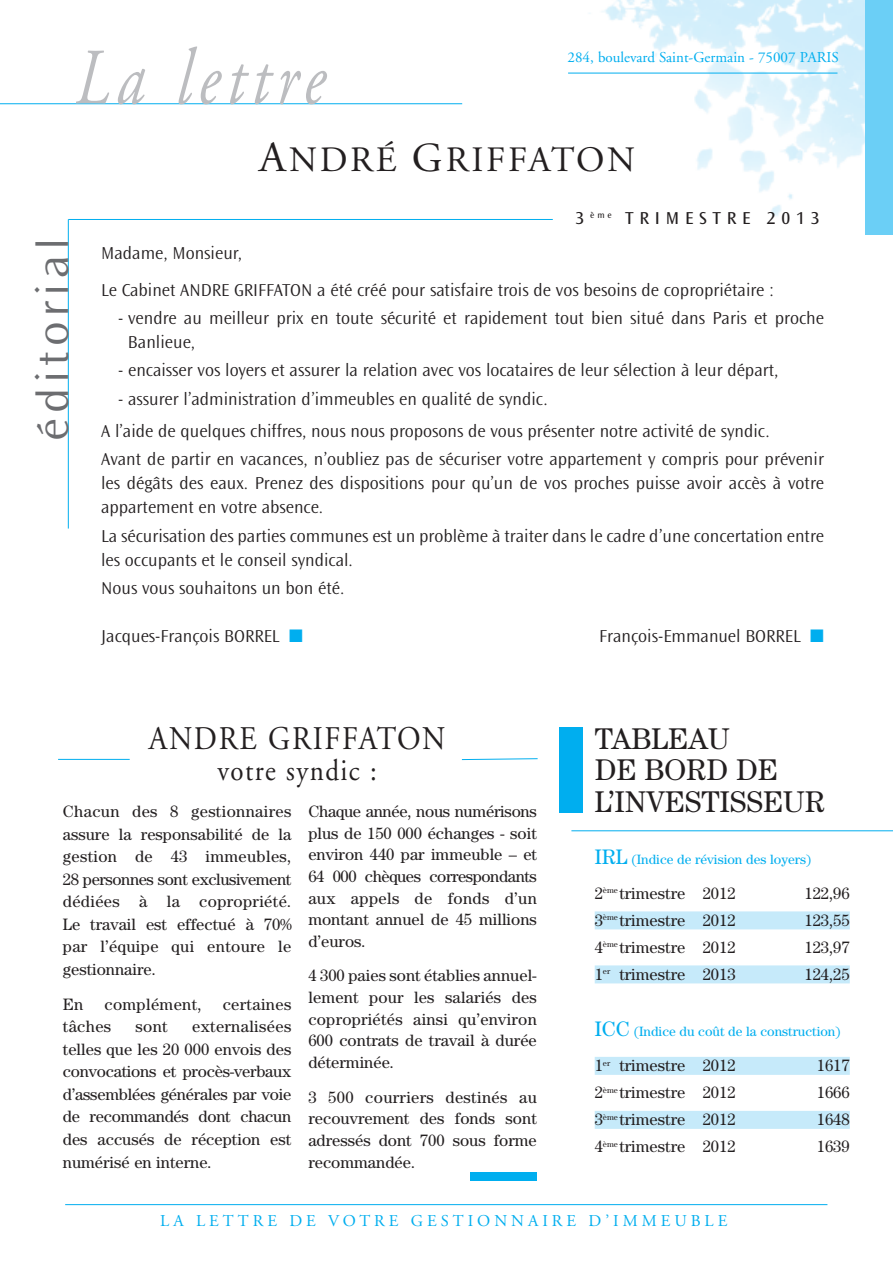
<style>
.page{position:relative;width:893px;height:1263px;background:#fff}
.page>*{position:absolute;margin:0;border:0;box-sizing:border-box;transform-origin:0 0}
.t1{font:italic 79.5px "Adobe Garamond";letter-spacing:.105em;color:#bcbdc0;scale:.8 1}
.t2{font:300 45px "Ocean Sans";letter-spacing:.095em;color:#6c6d70;scale:1.1 1}
.t3{font:35.7px "Adobe Garamond";letter-spacing:.075em;color:#231f20}
.t4{font:33px "Adobe Garamond";letter-spacing:.055em;color:#231f20;scale:.9 1}
.t5{font:30px/31.5px "Century";color:#231f20}
.t6{font:30px "Adobe Garamond";letter-spacing:.055em;color:#231f20;scale:.9 1}
.t7{font:300 18px/24px "Ocean Sans";color:#231f20}
.t8{font:18px "Ocean Sans";letter-spacing:.32em;color:#231f20}
.t9{font:16.5px/22.5px "Century";color:#231f20;text-align:justify}
.t10{font:16.5px "Adobe Garamond";letter-spacing:.24em;color:#00aeef}
.t11{font:16.5px "Century";letter-spacing:.02em;color:#231f20}
.t12{font:15px "Adobe Garamond";color:#00aeef}
.t13{font:13.5px "Century";color:#00aeef}
.s1{font-size:43.05px}
.s2{font-size:41.1px}
.s3{color:#00aeef}
.s4{font-size:21px}
</style>
<div class="page">
<img style="left:2px;top:0;width:863px;height:529px">
<hr style="left:65px;top:1204px;width:762px;height:1px;background:#00aeef">
<hr style="left:68px;top:219px;width:485px;height:1px;background:#00aeef">
<hr style="left:68px;top:219px;width:1px;height:309px;background:#00aeef">
<div style="left:865px;top:0;width:28px;height:235px;background:#6bcff6"></div>
<hr style="left:0;top:103px;width:462px;height:1px;background:#00aeef">
<hr style="left:568px;top:73px;width:269px;height:1px;background:#00aeef">
<hr style="left:58px;top:759px;width:72px;height:1px;background:#00aeef">
<svg style="left:462px;top:758px;width:76px;height:2px"></svg>
<div style="left:470px;top:1172px;width:66px;height:8px;background:#00aeef"></div>
<div style="left:595px;top:911px;width:255px;height:18px;background:#c6eafa"></div>
<div style="left:595px;top:965px;width:255px;height:18px;background:#c6eafa"></div>
<div style="left:595px;top:1057px;width:255px;height:18px;background:#c6eafa"></div>
<div style="left:595px;top:1111px;width:255px;height:18px;background:#c6eafa"></div>
<div style="left:559px;top:728px;width:24px;height:85px;background:#00aeef"></div>
<hr style="left:571px;top:830px;width:322px;height:1px;background:#00aeef">
<h1 class="t1" style="left:75px;top:46px;width:314px">La lettre</h1>
<p class="t12" style="left:568px;top:51px;width:273px">284, boulevard Saint-Germain - 75007 PARIS</p>
<h2 class="t2" style="left:35px;top:441px;width:186px;rotate:-90deg">éditorial</h2>
<h3 class="t3" style="left:259px;top:146px;width:377px"><span class="s1">A</span>NDRÉ <span class="s2">G</span>RIFFATON</h3>
<p class="t8" style="left:576px;top:211px;width:245px">3 <sup>ème</sup> TRIMESTRE 2013</p>
<p class="t7" style="left:101px;top:236px;width:675px;line-height:36.8px">Madame, Monsieur,<br>Le Cabinet ANDRE GRIFFATON a été créé pour satisfaire trois de vos besoins de copropriétaire :</p>
<p class="t7" style="left:128px;top:307px;width:697px;text-indent:-10px">- vendre au meilleur prix en toute sécurité et rapidement tout bien situé dans Paris et proche<br>Banlieue,</p>
<p class="t7" style="left:118px;top:359px;width:662px">- encaisser vos loyers et assurer la relation avec vos locataires de leur sélection à leur départ,</p>
<p class="t7" style="left:101px;top:383px;width:670px;line-height:32.5px;text-indent:17px">- assurer l’administration d’immeubles en qualité de syndic.<br>A l’aide de quelques chiffres, nous nous proposons de vous présenter notre activité de syndic.</p>
<p class="t7" style="left:101px;top:448px;width:724px;text-align:justify">Avant de partir en vacances, n’oubliez pas de sécuriser votre appartement y compris pour prévenir les dégâts des eaux. Prenez des dispositions pour qu’un de vos proches puisse avoir accès à votre appartement en votre absence.</p>
<p class="t7" style="left:101px;top:525px;width:724px">La sécurisation des parties communes est un problème à traiter dans le cadre d’une concertation entre les occupants et le conseil syndical.</p>
<p class="t7" style="left:101px;top:577px;width:245px">Nous vous souhaitons un bon été.</p>
<p class="t7" style="left:101px;top:625px;width:203px">Jacques-François BORREL <span class="s3">■</span></p>
<p class="t7" style="left:599px;top:625px;width:226px">François-Emmanuel BORREL <span class="s3">■</span></p>
<h3 class="t4" style="left:149px;top:725px;width:331px">ANDRE GRIFFATON</h3>
<h3 class="t6" style="left:218px;top:759px;width:179px">votre syndic :</h3>
<p class="t9" style="left:63px;top:802px;width:230px">Chacun des 8 gestionnaires assure la responsabilité de la gestion de 43 immeubles, 28 personnes sont exclusivement dédiées à la copropriété.<br>Le travail est effectué à 70% par l’équipe qui entoure le gestionnaire.</p>
<p class="t9" style="left:63px;top:994px;width:22px">En</p>
<p class="t11" style="left:104px;top:998px;width:99px">complément,</p>
<p class="t11" style="left:223px;top:998px;width:70px">certaines</p>
<p class="t9" style="left:63px;top:1017px;width:50px">tâches</p>
<p class="t9" style="left:136px;top:1017px;width:34px">sont</p>
<p class="t9" style="left:63px;top:1017px;width:230px;text-indent:129px">externalisées telles que les 20 000 envois des convocations et procès-verbaux d’assemblées générales par voie de recommandés dont chacun des accusés de réception est numérisé en interne.</p>
<p class="t9" style="left:308px;top:802px;width:230px;line-height:21.6px">Chaque année, nous numérisons plus de 150 000 échanges - soit environ 440 par immeuble – et 64 000 chèques correspondants aux appels de fonds d’un montant annuel de 45 millions d’euros.</p>
<p class="t9" style="left:308px;top:966px;width:230px;line-height:21.6px">4 300 paies sont établies annuel&shy;lement pour les salariés des copropriétés ainsi qu’environ 600 contrats de travail à durée déterminée.</p>
<p class="t9" style="left:308px;top:1087px;width:230px;line-height:21.6px">3 500 courriers destinés au recouvrement des fonds sont adressés dont 700 sous forme recommandée.</p>
<h3 class="t5" style="left:595px;top:725px;width:232px">TABLEAU<br>DE BORD DE<br>L’INVESTISSEUR</h3>
<p class="t13" style="left:595px;top:854px;width:218px"><span class="s4">IRL</span> (Indice de révision des loyers)</p>
<p class="t9" style="left:595px;top:883px;width:142px">2<sup>ème</sup> trimestre 2012</p>
<p class="t9" style="left:804px;top:883px;width:47px">122,96</p>
<p class="t9" style="left:595px;top:910px;width:142px">3<sup>ème</sup> trimestre 2012</p>
<p class="t9" style="left:804px;top:910px;width:47px">123,55</p>
<p class="t9" style="left:595px;top:937px;width:142px">4<sup>ème</sup> trimestre 2012</p>
<p class="t9" style="left:804px;top:937px;width:47px">123,97</p>
<p class="t9" style="left:595px;top:964px;width:142px">1<sup>er</sup> trimestre 2013</p>
<p class="t9" style="left:804px;top:964px;width:47px">124,25</p>
<p class="t13" style="left:595px;top:1027px;width:247px"><span class="s4">ICC</span> (Indice du coût de la construction)</p>
<p class="t9" style="left:595px;top:1056px;width:142px">1<sup>er</sup> trimestre 2012</p>
<p class="t9" style="left:817px;top:1056px;width:34px">1617</p>
<p class="t9" style="left:595px;top:1083px;width:142px">2<sup>ème</sup> trimestre 2012</p>
<p class="t9" style="left:817px;top:1083px;width:34px">1666</p>
<p class="t9" style="left:595px;top:1110px;width:142px">3<sup>ème</sup> trimestre 2012</p>
<p class="t9" style="left:817px;top:1110px;width:34px">1648</p>
<p class="t9" style="left:595px;top:1137px;width:142px">4<sup>ème</sup> trimestre 2012</p>
<p class="t9" style="left:817px;top:1137px;width:34px">1639</p>
<p class="t10" style="left:160px;top:1214px;width:569px">LA LETTRE DE VOTRE GESTIONNAIRE D’IMMEUBLE</p>
</div>
